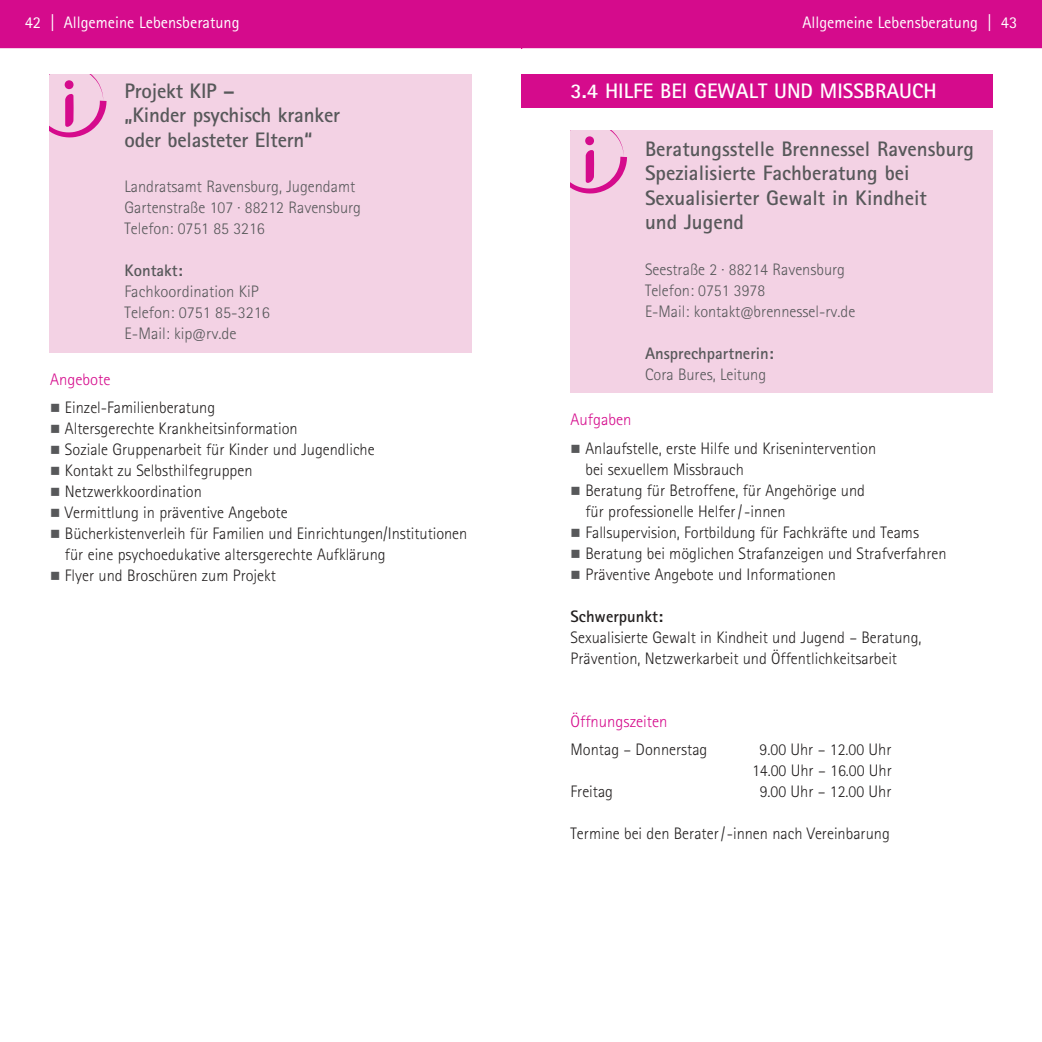
<style>
.page{position:relative;width:1042px;height:1042px;background:#fff}
.page>*{position:absolute;margin:0;border:0;box-sizing:border-box;transform-origin:0 0}
.t1{font:700 21px/24.5px "Rotis Sans Serif Pro";color:#57585a}
.t2{font:700 21px "Rotis Sans Serif Pro";color:#fff}
.t3{font:300 16.62px/21px "Rotis Sans Serif Pro";color:#221f1f}
.t4{font:300 16.62px/21px "Rotis Sans Serif Pro";color:#57585a}
.t5{font:16.62px "Rotis Sans Serif Pro";color:#fff}
.t6{font:300 16.62px "Rotis Sans Serif Pro";color:#d50b8c}
.t7{font:700 16.62px "Rotis Sans Serif Pro";color:#57585a}
.t8{font:700 16.62px "Rotis Sans Serif Pro";color:#221f1f}
.s1{color:#57585a}
</style>
<div class="page">
<div style="left:0;top:0;width:521px;height:49px;background:#d50b8c"></div>
<div style="left:521px;top:0;width:521px;height:49px;background:#d50b8c"></div>
<hr style="left:0;top:48px;width:521px;height:2px;background:#fff">
<hr style="left:522px;top:48px;width:520px;height:2px;background:#fff">
<div style="left:50px;top:74px;width:422px;height:279px;background:#f3d2e4"></div>
<svg style="left:50px;top:74px;width:57px;height:63px"></svg>
<div style="left:570px;top:130px;width:422px;height:263px;background:#f3d2e4"></div>
<svg style="left:570px;top:130px;width:57px;height:63px"></svg>
<div style="left:521px;top:74px;width:471px;height:34px;background:#d50b8c"></div>
<p class="t5" style="left:25px;top:14px;width:216px">42 | Allgemeine Lebensberatung</p>
<p class="t1" style="left:125px;top:78px;width:217px">Projekt KIP –<br>„Kinder psychisch kranker oder belasteter Eltern“</p>
<p class="t4" style="left:125px;top:176px;width:238px">Landratsamt Ravensburg, Jugendamt<br>Gartenstraße 107 · 88212 Ravensburg<br>Telefon: 0751 85 3216</p>
<p class="t7" style="left:125px;top:261px;width:60px">Kontakt:</p>
<p class="t4" style="left:125px;top:281px;width:147px">Fachkoordination KiP<br>Telefon: 0751 85-3216<br>E-Mail: kip@rv.de</p>
<p class="t6" style="left:50px;top:370px;width:62px">Angebote</p>
<p class="t3" style="left:50px;top:397px;width:167px"><span class="s1">■</span> Einzel-Familienberatung</p>
<p class="t3" style="left:50px;top:418px;width:249px"><span class="s1">■</span> Altersgerechte Krankheitsinformation</p>
<p class="t3" style="left:50px;top:439px;width:326px"><span class="s1">■</span> Soziale Gruppenarbeit für Kinder und Jugendliche</p>
<p class="t3" style="left:50px;top:460px;width:204px"><span class="s1">■</span> Kontakt zu Selbsthilfegruppen</p>
<p class="t3" style="left:50px;top:481px;width:153px"><span class="s1">■</span> Netzwerkkoordination</p>
<p class="t3" style="left:50px;top:502px;width:239px"><span class="s1">■</span> Vermittlung in präventive Angebote</p>
<p class="t3" style="left:65px;top:523px;width:404px;text-indent:-15px"><span class="s1">■</span> Bücherkistenverleih für Familien und Einrichtungen/Institutionen für eine psychoedukative altersgerechte Aufklärung</p>
<p class="t3" style="left:50px;top:565px;width:227px"><span class="s1">■</span> Flyer und Broschüren zum Projekt</p>
<p class="t5" style="left:802px;top:14px;width:216px">Allgemeine Lebensberatung | 43</p>
<p class="t2" style="left:570px;top:79px;width:367px">3.4 HILFE BEI GEWALT UND MISSBRAUCH</p>
<p class="t1" style="left:645px;top:136px;width:330px">Beratungsstelle Brennessel Ravensburg<br>Spezialisierte Fachberatung bei<br>Sexualisierter Gewalt in Kindheit<br>und Jugend</p>
<p class="t4" style="left:645px;top:259px;width:212px">Seestraße 2 · 88214 Ravensburg<br>Telefon: 0751 3978<br>E-Mail: kontakt@brennessel-rv.de</p>
<p class="t7" style="left:645px;top:344px;width:130px">Ansprechpartnerin:</p>
<p class="t4" style="left:645px;top:364px;width:123px">Cora Bures, Leitung</p>
<p class="t6" style="left:570px;top:411px;width:62px">Aufgaben</p>
<p class="t3" style="left:585px;top:438px;width:292px;text-indent:-15px"><span class="s1">■</span> Anlaufstelle, erste Hilfe und Krisenintervention bei sexuellem Missbrauch</p>
<p class="t3" style="left:585px;top:480px;width:281px;text-indent:-15px"><span class="s1">■</span> Beratung für Betroffene, für Angehörige und für professionelle Helfer / -innen</p>
<p class="t3" style="left:570px;top:522px;width:350px"><span class="s1">■</span> Fallsupervision, Fortbildung für Fachkräfte und Teams</p>
<p class="t3" style="left:570px;top:543px;width:377px"><span class="s1">■</span> Beratung bei möglichen Strafanzeigen und Strafverfahren</p>
<p class="t3" style="left:570px;top:564px;width:267px"><span class="s1">■</span> Präventive Angebote und Informationen</p>
<p class="t8" style="left:570px;top:607px;width:94px">Schwerpunkt:</p>
<p class="t3" style="left:570px;top:627px;width:352px">Sexualisierte Gewalt in Kindheit und Jugend – Beratung,<br>Prävention, Netzwerkarbeit und Öffentlichkeitsarbeit</p>
<p class="t6" style="left:570px;top:712px;width:98px">Öffnungszeiten</p>
<p class="t3" style="left:570px;top:739px;width:138px">Montag – Donnerstag</p>
<p class="t3" style="left:752px;top:739px;width:141px;text-align:center">9.00 Uhr – 12.00 Uhr<br>14.00 Uhr – 16.00 Uhr</p>
<p class="t3" style="left:570px;top:781px;width:44px">Freitag</p>
<p class="t3" style="left:759px;top:781px;width:133px">9.00 Uhr – 12.00 Uhr</p>
<p class="t3" style="left:570px;top:823px;width:321px">Termine bei den Berater / -innen nach Vereinbarung</p>
</div>
